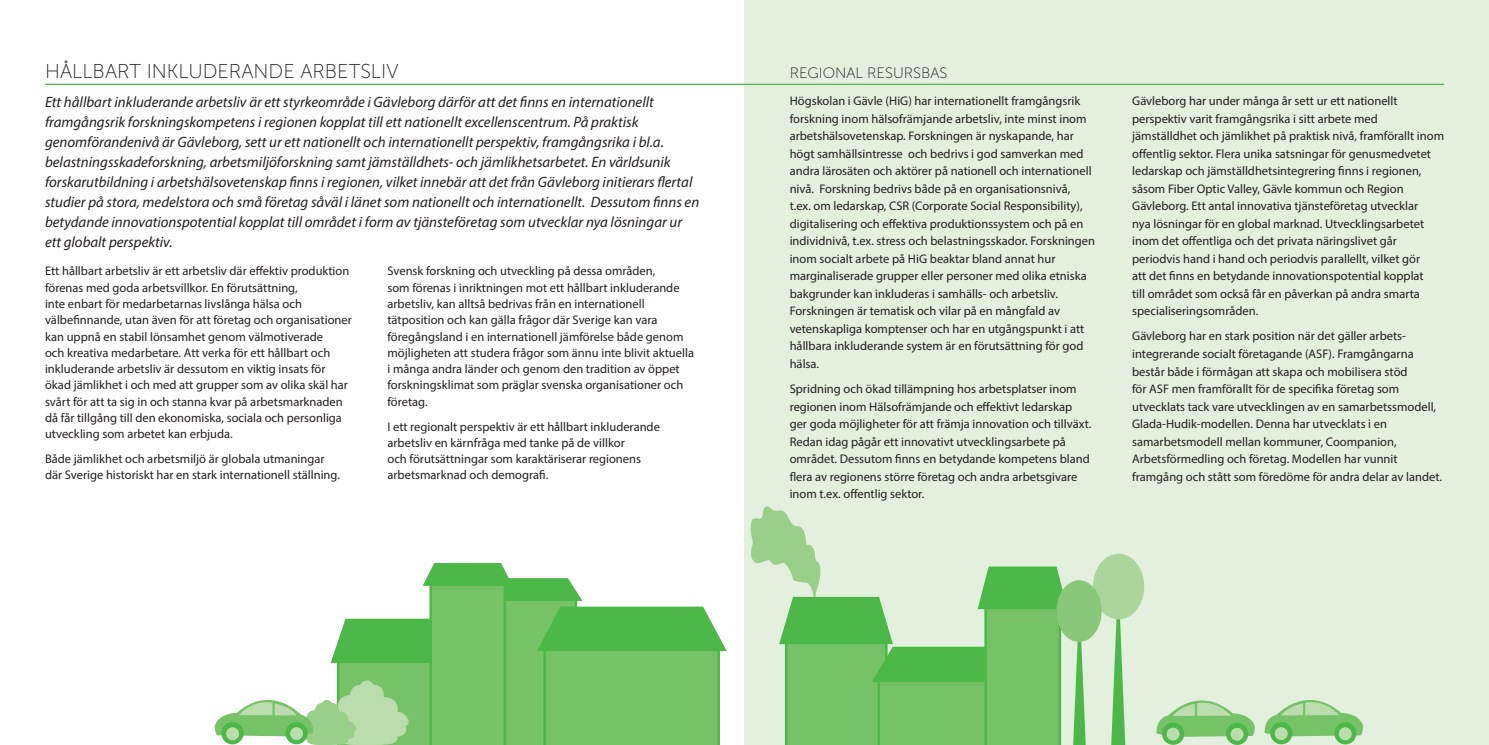
<style>
.page{position:relative;width:1489px;height:745px;background:#fff}
.page>*{position:absolute;margin:0;border:0;box-sizing:border-box;transform-origin:0 0}
.t1{font:20px "Museo Sans 100";color:#231f20}
.t2{font:italic 15px/20px "Myriad Pro";color:#231f20}
.t3{font:15px "Museo Sans 100";color:#231f20}
.t4{font:12.5px/17.5px "Myriad Pro";color:#231f20}
</style>
<div class="page">
<svg style="left:215px;top:563px;width:512px;height:181px"></svg>
<div style="left:744px;top:0;width:744px;height:744px;background:#e3f0de"></div>
<hr style="left:45px;top:84px;width:1398px;height:1px;background:#4cb848">
<svg style="left:1111px;top:618px;width:14px;height:126px"></svg>
<svg style="left:750px;top:506px;width:335px;height:238px"></svg>
<div style="left:1092px;top:553px;width:52px;height:66px;background:#aad59b;border-radius:50%"></div>
<div style="left:1056px;top:580px;width:45px;height:61px;background:#88c878;border-radius:50%"></div>
<svg style="left:1161px;top:722px;width:23px;height:22px"></svg>
<div style="left:1166px;top:727px;width:13px;height:13px;background:#bbddae;border-radius:50%"></div>
<svg style="left:1225px;top:722px;width:23px;height:22px"></svg>
<div style="left:1230px;top:727px;width:13px;height:13px;background:#bbddae;border-radius:50%"></div>
<svg style="left:1156px;top:700px;width:98px;height:36px"></svg>
<svg style="left:1270px;top:721px;width:22px;height:22px"></svg>
<div style="left:1274px;top:726px;width:13px;height:13px;background:#bbddae;border-radius:50%"></div>
<svg style="left:1334px;top:721px;width:22px;height:23px"></svg>
<div style="left:1338px;top:726px;width:13px;height:13px;background:#bbddae;border-radius:50%"></div>
<svg style="left:1264px;top:700px;width:98px;height:35px"></svg>
<h1 class="t1" style="left:45px;top:61px;width:355px">HÅLLBART INKLUDERANDE ARBETSLIV</h1>
<p class="t2" style="left:45px;top:92px;width:655px">Ett hållbart inkluderande arbetsliv är ett styrkeområde i Gävleborg därför att det finns en internationellt framgångsrik forskningskompetens i regionen kopplat till ett nationellt excellenscentrum. På praktisk genomförandenivå är Gävleborg, sett ur ett nationellt och internationellt perspektiv, framgångsrika i bl.a. belastningsskadeforskning, arbetsmiljöforskning samt jämställdhets- och jämlikhetsarbetet. En världsunik forskarutbildning i arbetshälsovetenskap finns i regionen, vilket innebär att det från Gävleborg initierars flertal studier på stora, medelstora och små företag såväl i länet som nationellt och internationellt. Dessutom finns en betydande innovationspotential kopplat till området i form av tjänsteföretag som utvecklar nya lösningar ur ett globalt perspektiv.</p>
<p class="t4" style="left:387px;top:263px;width:308px;line-height:16.2px">Svensk forskning och utveckling på dessa områden,<br>som förenas i inriktningen mot ett hållbart inkluderande arbetsliv, kan alltså bedrivas från en internationell tätposition och kan gälla frågor där Sverige kan vara föregångsland i en internationell jämförelse både genom möjligheten att studera frågor som ännu inte blivit aktuella i många andra länder och genom den tradition av öppet forskningsklimat som präglar svenska organisationer och företag.</p>
<p class="t4" style="left:387px;top:418px;width:274px;line-height:16.2px">I ett regionalt perspektiv är ett hållbart inkluderande arbetsliv en kärnfråga med tanke på de villkor<br>och förutsättningar som karaktäriserar regionens arbetsmarknad och demografi.</p>
<p class="t4" style="left:45px;top:263px;width:308px;line-height:16.2px">Ett hållbart arbetsliv är ett arbetsliv där effektiv produktion förenas med goda arbetsvillkor. En förutsättning,<br>inte enbart för medarbetarnas livslånga hälsa och välbefinnande, utan även för att företag och organisationer kan uppnå en stabil lönsamhet genom välmotiverade<br>och kreativa medarbetare. Att verka för ett hållbart och inkluderande arbetsliv är dessutom en viktig insats för ökad jämlikhet i och med att grupper som av olika skäl har svårt för att ta sig in och stanna kvar på arbetsmarknaden då får tillgång till den ekonomiska, sociala och personliga utveckling som arbetet kan erbjuda.</p>
<p class="t4" style="left:45px;top:450px;width:296px;line-height:16.2px">Både jämlikhet och arbetsmiljö är globala utmaningar där Sverige historiskt har en stark internationell ställning.</p>
<p class="t3" style="left:789px;top:65px;width:159px">REGIONAL RESURSBAS</p>
<p class="t4" style="left:789px;top:92px;width:307px">Högskolan i Gävle (HiG) har internationellt framgångsrik forskning inom hälsofrämjande arbetsliv, inte minst inom arbetshälsovetenskap. Forskningen är nyskapande, har högt samhällsintresse och bedrivs i god samverkan med andra lärosäten och aktörer på nationell och internationell nivå. Forskning bedrivs både på en organisationsnivå,<br>t.ex. om ledarskap, CSR (Corporate Social Responsibility), digitalisering och effektiva produktionssystem och på en individnivå, t.ex. stress och belastningsskador. Forskningen inom socialt arbete på HiG beaktar bland annat hur marginaliserade grupper eller personer med olika etniska bakgrunder kan inkluderas i samhälls- och arbetsliv.<br>Forskningen är tematisk och vilar på en mångfald av vetenskapliga komptenser och har en utgångspunkt i att hållbara inkluderande system är en förutsättning för god hälsa.</p>
<p class="t4" style="left:789px;top:379px;width:303px">Spridning och ökad tillämpning hos arbetsplatser inom regionen inom Hälsofrämjande och effektivt ledarskap ger goda möjligheter för att främja innovation och tillväxt.<br>Redan idag pågår ett innovativt utvecklingsarbete på området. Dessutom finns en betydande kompetens bland flera av regionens större företag och andra arbetsgivare inom t.ex. offentlig sektor.</p>
<p class="t4" style="left:1132px;top:92px;width:313px">Gävleborg har under många år sett ur ett nationellt perspektiv varit framgångsrika i sitt arbete med jämställdhet och jämlikhet på praktisk nivå, framförallt inom offentlig sektor. Flera unika satsningar för genusmedvetet ledarskap och jämställdhetsintegrering finns i regionen, såsom Fiber Optic Valley, Gävle kommun och Region Gävleborg. Ett antal innovativa tjänsteföretag utvecklar<br>nya lösningar för en global marknad. Utvecklingsarbetet inom det offentliga och det privata näringslivet går periodvis hand i hand och periodvis parallellt, vilket gör<br>att det finns en betydande innovationspotential kopplat<br>till området som också får en påverkan på andra smarta specialiseringsområden.</p>
<p class="t4" style="left:1132px;top:327px;width:311px">Gävleborg har en stark position när det gäller arbets&shy;integrerande socialt företagande (ASF). Framgångarna består både i förmågan att skapa och mobilisera stöd<br>för ASF men framförallt för de specifika företag som utvecklats tack vare utvecklingen av en samarbetssmodell, Glada-Hudik-modellen. Denna har utvecklats i en samarbetsmodell mellan kommuner, Coompanion, Arbetsförmedling och företag. Modellen har vunnit framgång och stått som föredöme för andra delar av landet.</p>
</div>
